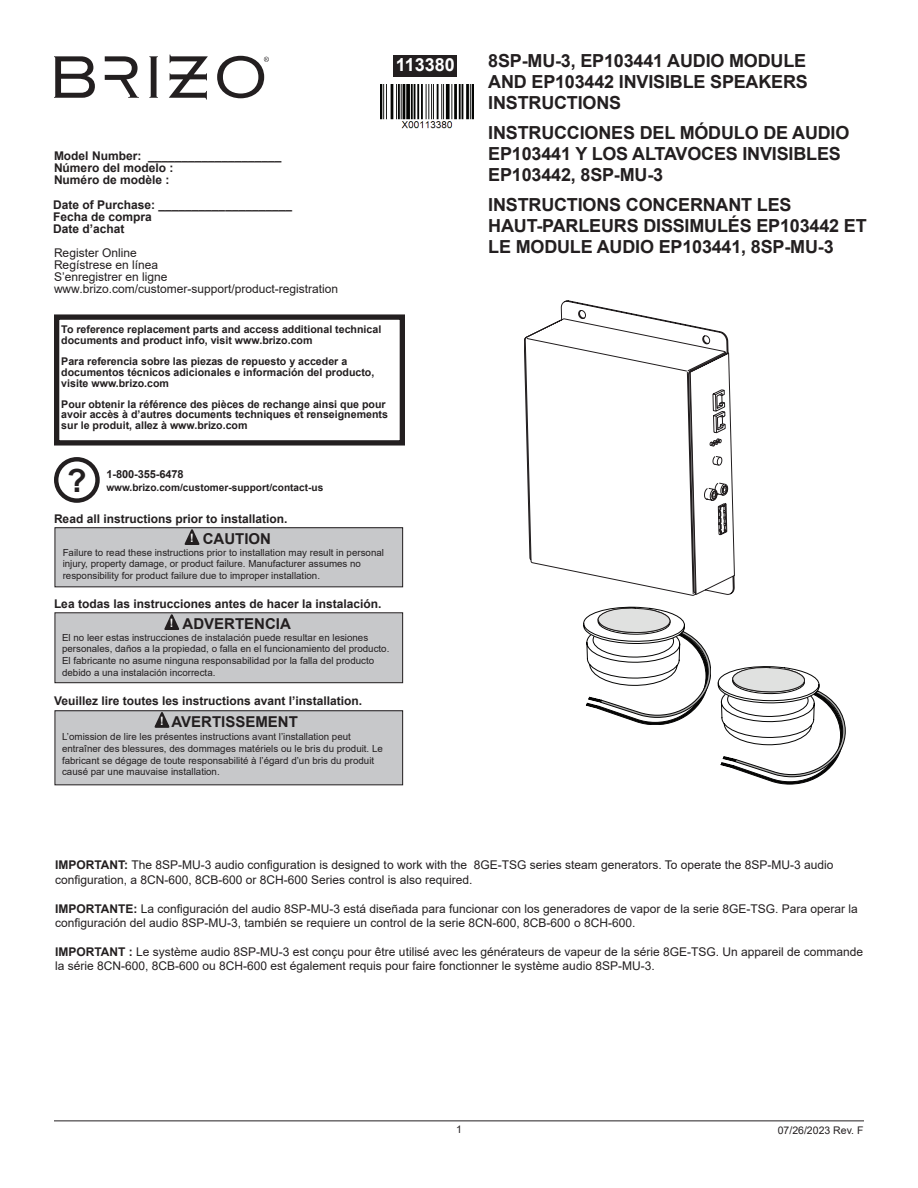
<style>
.page{position:relative;width:918px;height:1188px;background:#fff}
.page>*{position:absolute;margin:0;border:0;box-sizing:border-box;transform-origin:0 0}
.t1{font:700 31.95px "Arial";color:#231f20}
.t2{font:700 18px/21px "Arial";letter-spacing:-.01em;color:#231f20}
.t3{font:700 18px "Arial";color:#fff}
.t4{font:700 15px "Arial";color:#231f20}
.t5{font:12px/14.4px "Arial";color:#231f20}
.t6{font:700 12px/12px "Arial";color:#231f20}
.t7{font:700 11.55px "Arial";color:#fff;scale:.93 1}
.t8{font:700 11.1px "Arial";letter-spacing:-.01em;color:#231f20}
.t9{font:700 10.65px/10.6px "Arial";color:#231f20}
.t10{font:10.5px "Arial";color:#231f20}
.t11{font:700 10.05px "Arial";color:#231f20}
.t12{font:9.75px/11.7px "Arial";color:#231f20}
.s1{font-size:11.55px;color:#fff}
.s2{font-weight:700}
</style>
<div class="page">
<hr style="left:54px;top:1120px;width:810px;height:1px;background:#231f20">
<div style="left:55px;top:528px;width:348px;height:59px;background:#c7c8ca"></div>
<svg style="left:185px;top:529px;width:14px;height:16px"></svg>
<div style="left:55px;top:711px;width:348px;height:74px;background:#c7c8ca"></div>
<div style="left:55px;top:711px;width:348px;height:74px;border:1px solid #231f20"></div>
<svg style="left:155px;top:712px;width:14px;height:16px"></svg>
<div style="left:55px;top:613px;width:348px;height:70px;background:#c7c8ca"></div>
<div style="left:55px;top:613px;width:348px;height:70px;border:1px solid #231f20"></div>
<svg style="left:165px;top:614px;width:14px;height:16px"></svg>
<img style="left:381px;top:84px;width:93px;height:45px">
<svg style="left:524px;top:301px;width:211px;height:295px"></svg>
<svg style="left:690px;top:372px;width:38px;height:223px"></svg>
<svg style="left:56px;top:459px;width:42px;height:42px"></svg>
<div style="left:54px;top:457px;width:46px;height:46px;border:4px solid #231f20;border-radius:50%"></div>
<div style="left:393px;top:55px;width:64px;height:22px;background:#231f20"></div>
<svg style="left:54px;top:56px;width:41px;height:42px"></svg>
<svg style="left:149px;top:56px;width:9px;height:42px"></svg>
<svg style="left:169px;top:55px;width:39px;height:45px"></svg>
<svg style="left:105px;top:56px;width:34px;height:42px"></svg>
<svg style="left:217px;top:56px;width:52px;height:42px"></svg>
<div style="left:54px;top:314px;width:351px;height:132px;border:5px solid #231f20"></div>
<svg style="left:583px;top:607px;width:128px;height:118px"></svg>
<svg style="left:718px;top:666px;width:127px;height:118px"></svg>
<h2 class="t3" style="left:396px;top:52px;width:61px">113380</h2>
<p class="t6" style="left:54px;top:150px;width:229px">Model Number: ____________________<br>Número del modelo :<br>Numéro de modèle :</p>
<p class="t6" style="left:53px;top:199px;width:240px">Date of Purchase: ____________________<br>Fecha de compra<br>Date d’achat</p>
<p class="t5" style="left:54px;top:247px;width:286px;line-height:12px">Register Online<br>Regístrese en línea<br>S’enregistrer en ligne www.brizo.com/customer-support/product-registration</p>
<p class="t9" style="left:61px;top:324px;width:322px">To reference replacement parts and access additional technical documents and product info, visit www.brizo.com</p>
<p class="t9" style="left:61px;top:356px;width:315px">Para referencia sobre las piezas de repuesto y acceder a documentos técnicos adicionales e información del producto, visite www.brizo.com</p>
<p class="t9" style="left:61px;top:399px;width:328px">Pour obtenir la référence des pièces de rechange ainsi que pour avoir accès à d’autres documents techniques et renseignements sur le produit, allez à www.brizo.com</p>
<h1 class="t1" style="left:67px;top:458px;width:21px">?</h1>
<p class="t8" style="left:106px;top:466px;width:79px">1-800-355-6478</p>
<p class="t11" style="left:106px;top:480px;width:218px">www.brizo.com/customer-support/contact-us</p>
<p class="t6" style="left:54px;top:513px;width:235px">Read all instructions prior to installation.</p>
<p class="t4" style="left:203px;top:528px;width:70px">CAUTION</p>
<p class="t7" style="left:190px;top:530px;width:5px">!</p>
<p class="t12" style="left:63px;top:546px;width:323px">Failure to read these instructions prior to installation may result in personal injury, property damage, or product failure. Manufacturer assumes no responsibility for product failure due to improper installation.</p>
<p class="t6" style="left:54px;top:598px;width:329px">Lea todas las instrucciones antes de hacer la instalación.</p>
<p class="t4" style="left:183px;top:613px;width:110px">ADVERTENCIA</p>
<p class="t7" style="left:170px;top:615px;width:5px">!</p>
<p class="t12" style="left:62px;top:631px;width:329px">El no leer estas instrucciones de instalación puede resultar en lesiones personales, daños a la propiedad, o falla en el funcionamiento del producto.<br>El fabricante no asume ninguna responsabilidad por la falla del producto debido a una instalación incorrecta.</p>
<p class="t6" style="left:54px;top:695px;width:310px">Veuillez lire toutes les instructions avant l’installation.</p>
<p class="t4" style="left:160px;top:711px;width:139px"><span class="s1">!</span> AVERTISSEMENT</p>
<p class="t12" style="left:62px;top:731px;width:322px">L’omission de lire les présentes instructions avant l’installation peut entraîner des blessures, des dommages matériels ou le bris du produit. Le fabricant se dégage de toute responsabilité à l’égard d’un bris du produit causé par une mauvaise installation.</p>
<h2 class="t2" style="left:488px;top:51px;width:321px;text-align:justify">8SP-MU-3, EP103441 AUDIO MODULE AND EP103442 INVISIBLE SPEAKERS INSTRUCTIONS</h2>
<h2 class="t2" style="left:488px;top:123px;width:363px">INSTRUCCIONES DEL MÓDULO DE AUDIO<br>EP103441 Y LOS ALTAVOCES INVISIBLES<br>EP103442, 8SP-MU-3</h2>
<h2 class="t2" style="left:488px;top:195px;width:380px">INSTRUCTIONS CONCERNANT LES<br>HAUT-PARLEURS DISSIMULÉS EP103442 ET<br>LE MODULE AUDIO EP103441, 8SP-MU-3</h2>
<p class="t5" style="left:55px;top:858px;width:780px"><span class="s2">IMPORTANT:</span> The 8SP-MU-3 audio configuration is designed to work with the 8GE-TSG series steam generators. To operate the 8SP-MU-3 audio configuration, a 8CN-600, 8CB-600 or 8CH-600 Series control is also required.</p>
<p class="t5" style="left:55px;top:901px;width:804px"><span class="s2">IMPORTANTE:</span> La configuración del audio 8SP-MU-3 está diseñada para funcionar con los generadores de vapor de la serie 8GE-TSG. Para operar la configuración del audio 8SP-MU-3, también se requiere un control de la serie 8CN-600, 8CB-600 o 8CH-600.</p>
<p class="t5" style="left:55px;top:944px;width:810px"><span class="s2">IMPORTANT :</span> Le système audio 8SP-MU-3 est conçu pour être utilisé avec les générateurs de vapeur de la série 8GE-TSG. Un appareil de commande la série 8CN-600, 8CB-600 ou 8CH-600 est également requis pour faire fonctionner le système audio 8SP-MU-3.</p>
<p class="t10" style="left:456px;top:1122px;width:7px">1</p>
<p class="t10" style="left:778px;top:1123px;width:87px">07/26/2023 Rev. F</p>
</div>
